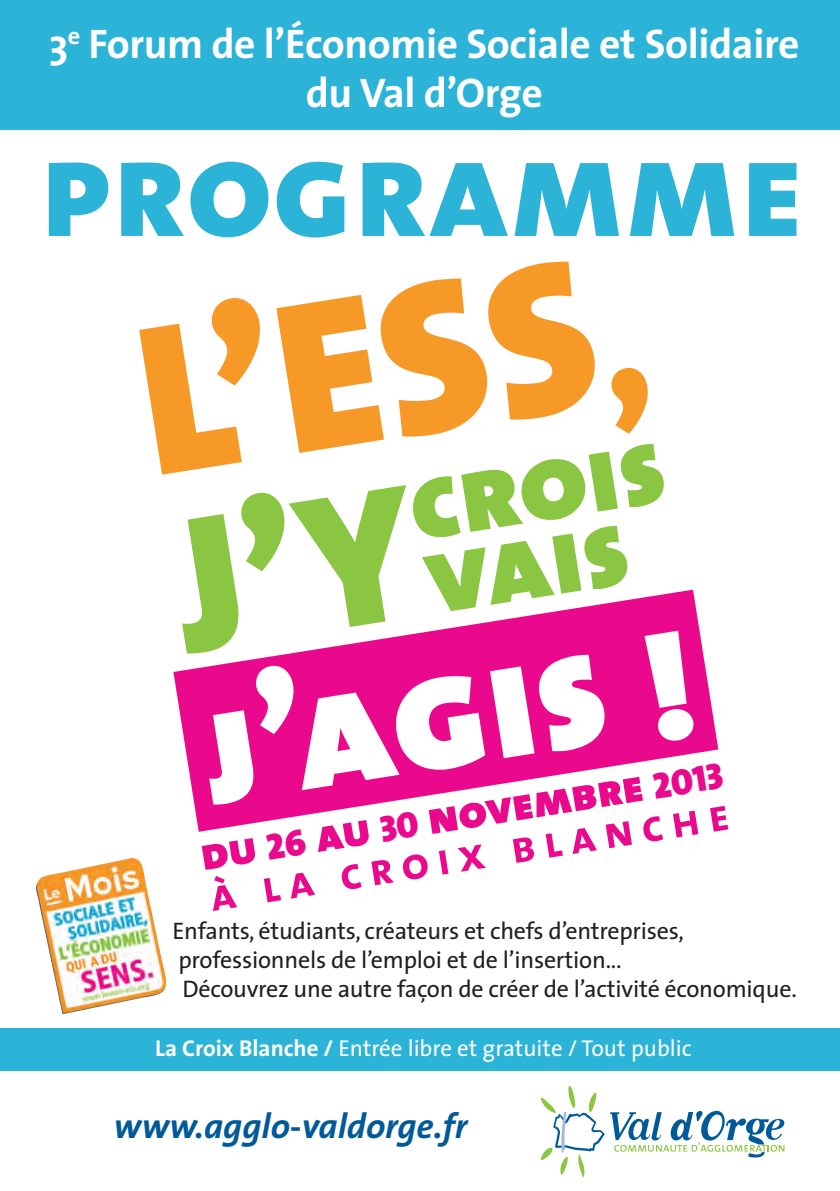
<style>
.page{position:relative;width:840px;height:1191px;background:#fff}
.page>*{position:absolute;margin:0;border:0;box-sizing:border-box;transform-origin:0 0}
.t1{font:900 216.8px "The Sans";color:#f79927}
.t2{font:169.2px "The Sans Black Caps";color:#fff}
.t3{font:140px "The Sans Extra Bold Caps";color:#2bb3d8}
.t4{font:111px "The Sans Black Caps";color:#8bc642}
.t5{font:46.2px "The Sans Black Caps";color:#ea098d}
.t6{font:45.8px "The Sans Bold Caps";color:#ea098d}
.t7{font:700 41.6px/49.6px "The Sans";letter-spacing:-.01em;color:#fff;text-align:center}
.t8{font:italic 700 35.2px "The Sans";color:#005999}
.t9{font:24px/28.8px "The Sans";letter-spacing:-.01em;color:#231f20}
.t10{font:23px "The Sans";color:#fff}
.s1{font-size:163.4px}
.s2{font-size:37px}
.s3{font-weight:700}
</style>
<div class="page">
<div style="left:0;top:1028px;width:839px;height:42px;background:#2bb3d8"></div>
<svg style="left:540px;top:1085px;width:64px;height:92px"></svg>
<svg style="left:610px;top:1110px;width:174px;height:47px"></svg>
<img style="left:36px;top:858px;width:131px;height:156px">
<svg style="left:173px;top:589px;width:545px;height:242px;fill:#ea098d"></svg>
<div style="left:0;top:0;width:839px;height:130px;background:#2bb3d8"></div>
<svg style="left:173px;top:589px;width:253px;height:65px"></svg>
<h3 class="t7" style="left:49px;top:19px;width:751px">3<sup>e</sup> Forum de l’Économie Sociale et Solidaire du Val d’Orge</h3>
<h3 class="t3" style="left:39px;top:99px;width:766px">programme</h3>
<h1 class="t1" style="left:118px;top:266px;width:511px;rotate:-9deg">L’ESS<span class="s1">,</span></h1>
<h3 class="t4" style="left:398px;top:433px;width:260px;rotate:-9deg">crois</h3>
<h3 class="t4" style="left:414px;top:506px;width:206px;rotate:-9deg">vais</h3>
<h2 class="t2" style="left:185px;top:640px;width:498px;rotate:-9deg">j’agis !</h2>
<h3 class="t5" style="left:196px;top:825px;width:529px;rotate:-9deg">du <span class="s2">26</span> au <span class="s2">30</span> novembre <span class="s2">2013</span></h3>
<h3 class="t6" style="left:205px;top:866px;width:527px;rotate:-9deg">à la croix blanche</h3>
<p class="t9" style="left:172px;top:916px;width:625px">Enfants, étudiants, créateurs et chefs d’entreprises, professionnels de l’emploi et de l’insertion...<br>Découvrez une autre façon de créer de l’activité économique.</p>
<p class="t10" style="left:155px;top:1033px;width:538px"><span class="s3">La Croix Blanche /</span> Entrée libre et gratuite / Tout public</p>
<h3 class="t8" style="left:114px;top:1103px;width:355px">www.agglo-valdorge.fr</h3>
</div>
